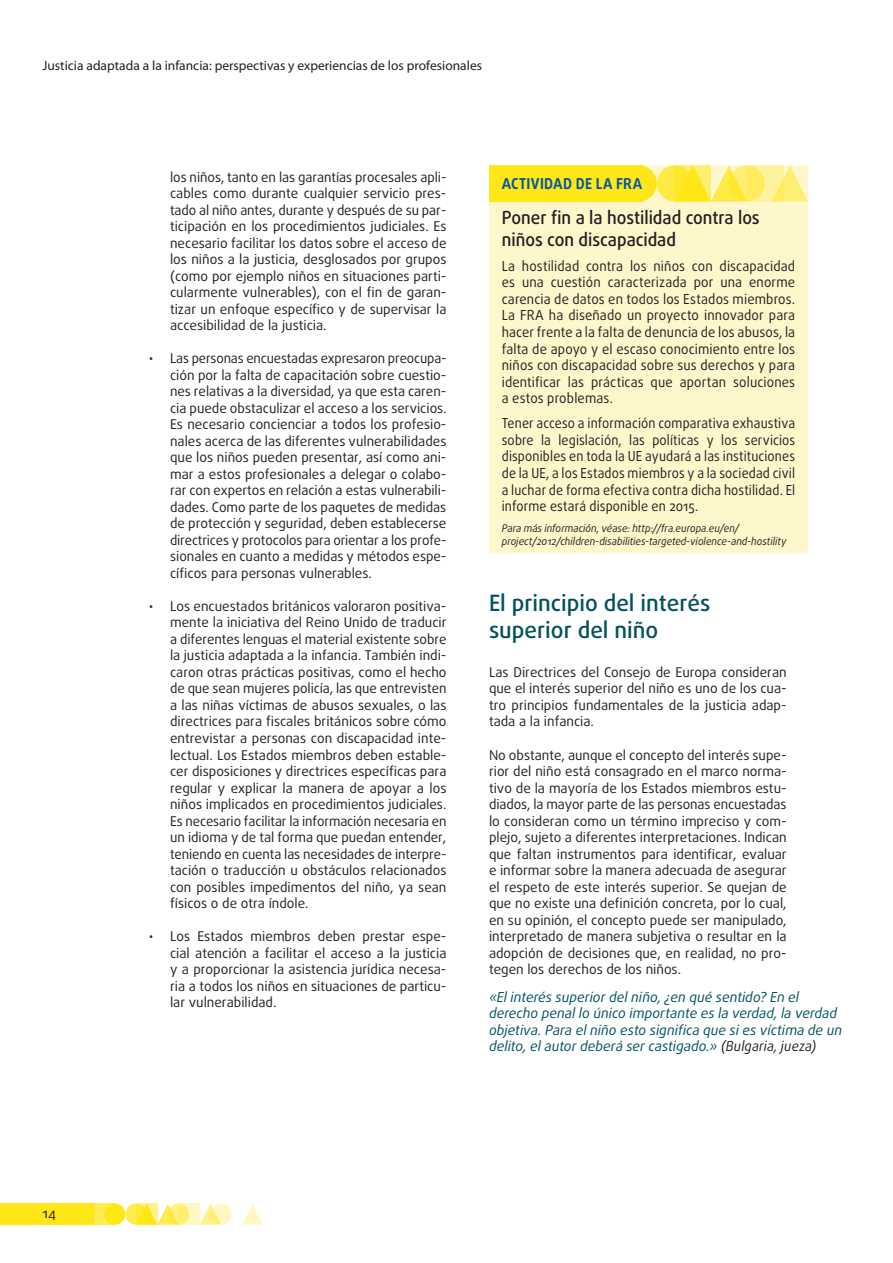
<style>
.page{position:relative;width:893px;height:1263px;background:#fff}
.page>*{position:absolute;margin:0;border:0;box-sizing:border-box;transform-origin:0 0}
.titles_h2{font:500 22.5px/27px "Daxline Pro";color:#00525d}
.FRA_ACTIVITY_title{font:500 18px/21.6px "Daxline Pro";color:#231f20;scale:.95 1}
.t1{font:700 15px "Daxline Pro";letter-spacing:.025em;color:#0155a5;scale:.95 1}
.FRA_ACTIVITY_body{font:13.8px/16.5px "Daxline Pro";letter-spacing:.01em;color:#231f20;text-align:justify;scale:.95 1}
.FRA_ACTIVITY_body-2{font:13.8px/16.5px "Daxline Pro";letter-spacing:.01em;color:#231f20;text-align:justify;scale:.92 1}
.quote_body{font:italic 13.8px/16.5px "Daxline Pro";color:#00525d}
.text_body{font:13.5px/16.5px "Daxline Pro";color:#231f20;text-align:justify}
.t2{font:13.5px "Myriad Pro";color:#231f20}
.FRA_ACTIVITY_more_in{font:italic 10.5px/12.6px "Daxline Pro";color:#231f20;scale:.95 1}
.s1{color:#231f20}
</style>
<div class="page">
<svg style="left:125px;top:1203px;width:22px;height:22px"></svg>
<div style="left:94px;top:1203px;width:21px;height:22px;background:#ffec50"></div>
<div style="left:0;top:1203px;width:94px;height:22px;background:#ffe616"></div>
<svg style="left:200px;top:1203px;width:18px;height:22px"></svg>
<svg style="left:242px;top:1204px;width:21px;height:21px"></svg>
<div style="left:104px;top:1203px;width:21px;height:22px;background:#ffe616;border-radius:50%"></div>
<svg style="left:157px;top:1203px;width:18px;height:22px"></svg>
<svg style="left:168px;top:1203px;width:21px;height:22px"></svg>
<svg style="left:210px;top:1203px;width:22px;height:22px"></svg>
<svg style="left:136px;top:1203px;width:21px;height:22px"></svg>
<svg style="left:179px;top:1203px;width:21px;height:22px"></svg>
<div style="left:489px;top:165px;width:319px;height:388px;background:#fef7cc"></div>
<div style="left:657px;top:165px;width:36px;height:36px;background:linear-gradient(to bottom,#feea48,#feea41);border-radius:50%"></div>
<svg style="left:783px;top:165px;width:25px;height:36px"></svg>
<div style="left:621px;top:165px;width:36px;height:36px;background:#ffe616;border-radius:50%"></div>
<svg style="left:711px;top:165px;width:32px;height:36px"></svg>
<svg style="left:729px;top:165px;width:36px;height:36px"></svg>
<svg style="left:675px;top:165px;width:36px;height:36px"></svg>
<svg style="left:747px;top:165px;width:36px;height:36px"></svg>
<div style="left:489px;top:165px;width:153px;height:36px;background:#ffe616"></div>
<p class="t2" style="left:43px;top:57px;width:441px">Justicia adaptada a la infancia: perspectivas y experiencias de los profesionales</p>
<p class="text_body" style="left:43px;top:1205px;width:15px">14</p>
<p class="text_body" style="left:170px;top:169px;width:278px">los niños, tanto en las garantías procesales apli&shy;cables como durante cualquier servicio pres&shy;tado al niño antes, durante y después de su par&shy;ticipación en los procedimientos judiciales. Es necesario facilitar los datos sobre el acceso de los niños a la justicia, desglosados por grupos (como por ejemplo niños en situaciones parti&shy;cularmente vulnerables), con el fin de garan&shy;tizar un enfoque específico y de supervisar la accesibilidad de la justicia.</p>
<p class="text_body" style="left:170px;top:350px;width:278px;text-indent:-21px">• Las personas encuestadas expresaron preocupa&shy;ción por la falta de capacitación sobre cuestio&shy;nes relativas a la diversidad, ya que esta caren&shy;cia puede obstaculizar el acceso a los servicios.<br>Es necesario concienciar a todos los profesio&shy;nales acerca de las diferentes vulnerabilidades que los niños pueden presentar, así como ani&shy;mar a estos profesionales a delegar o colabo&shy;rar con expertos en relación a estas vulnerabili&shy;dades. Como parte de los paquetes de medidas de protección y seguridad, deben establecerse directrices y protocolos para orientar a los profe&shy;sionales en cuanto a medidas y métodos espe&shy;cíficos para personas vulnerables.</p>
<p class="text_body" style="left:170px;top:598px;width:278px;text-indent:-21px">• Los encuestados británicos valoraron positiva&shy;mente la iniciativa del Reino Unido de traducir a diferentes lenguas el material existente sobre la justicia adaptada a la infancia. También indi&shy;caron otras prácticas positivas, como el hecho de que sean mujeres policía, las que entrevisten a las niñas víctimas de abusos sexuales, o las directrices para fiscales británicos sobre cómo entrevistar a personas con discapacidad inte&shy;lectual. Los Estados miembros deben estable&shy;cer disposiciones y directrices específicas para regular y explicar la manera de apoyar a los niños implicados en procedimientos judiciales.<br>Es necesario facilitar la información necesaria en un idioma y de tal forma que puedan entender, teniendo en cuenta las necesidades de interpre&shy;tación o traducción u obstáculos relacionados con posibles impedimentos del niño, ya sean físicos o de otra índole.</p>
<p class="text_body" style="left:170px;top:928px;width:278px;text-indent:-21px">• Los Estados miembros deben prestar espe&shy;cial atención a facilitar el acceso a la justicia y a proporcionar la asistencia jurídica necesa&shy;ria a todos los niños en situaciones de particu&shy;lar vulnerabilidad.</p>
<p class="t1" style="left:502px;top:174px;width:149px">ACTIVIDAD DE LA FRA</p>
<p class="FRA_ACTIVITY_title" style="left:502px;top:207px;width:273px">Poner fin a la hostilidad contra los niños con discapacidad</p>
<p class="FRA_ACTIVITY_body" style="left:502px;top:258px;width:310px">La hostilidad contra los niños con discapacidad es una cuestión caracterizada por una enorme carencia de datos en todos los Estados miembros.<br>La FRA ha diseñado un proyecto innovador para hacer frente a la falta de denuncia de los abusos, la falta de apoyo y el escaso conocimiento entre los niños con discapacidad sobre sus derechos y para identificar las prácticas que aportan soluciones a estos problemas.</p>
<p class="FRA_ACTIVITY_body-2" style="left:502px;top:415px;width:320px">Tener acceso a información comparativa exhaustiva sobre la legislación, las políticas y los servicios disponibles en toda la UE ayudará a las instituciones de la UE, a los Estados miembros y a la sociedad civil a luchar de forma efectiva contra dicha hostilidad. El informe estará disponible en 2015.</p>
<p class="FRA_ACTIVITY_more_in" style="left:502px;top:522px;width:301px">Para más información, véase: http://fra.europa.eu/en/ project/2012/children-disabilities-targeted-violence-and-hostility</p>
<p class="titles_h2" style="left:489px;top:589px;width:223px">El principio del interés superior del niño</p>
<p class="text_body" style="left:489px;top:664px;width:299px">Las Directrices del Consejo de Europa consideran que el interés superior del niño es uno de los cua&shy;tro principios fundamentales de la justicia adap&shy;tada a la infancia.</p>
<p class="text_body" style="left:489px;top:746px;width:299px">No obstante, aunque el concepto del interés supe&shy;rior del niño está consagrado en el marco norma&shy;tivo de la mayoría de los Estados miembros estu&shy;diados, la mayor parte de las personas encuestadas lo consideran como un término impreciso y com&shy;plejo, sujeto a diferentes interpretaciones. Indican que faltan instrumentos para identificar, evaluar e informar sobre la manera adecuada de asegurar el respeto de este interés superior. Se quejan de que no existe una definición concreta, por lo cual, en su opinión, el concepto puede ser manipulado, interpretado de manera subjetiva o resultar en la adopción de decisiones que, en realidad, no pro&shy;tegen los derechos de los niños.</p>
<p class="quote_body" style="left:489px;top:989px;width:355px">«El interés superior del niño, ¿en qué sentido? En el derecho penal lo único importante es la verdad, la verdad objetiva. Para el niño esto significa que si es víctima de un delito, el autor deberá ser castigado.» <span class="s1">(Bulgaria, jueza)</span></p>
</div>
